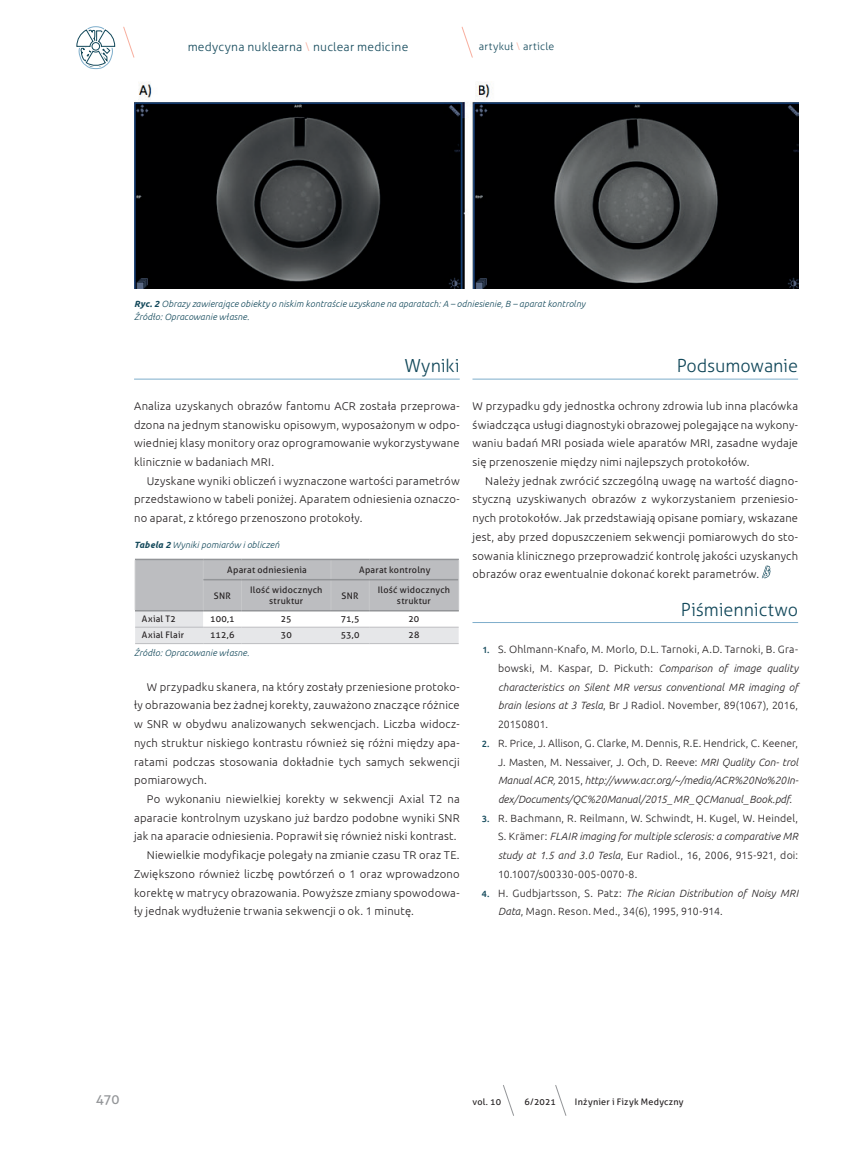
<style>
.page{position:relative;width:862px;height:1149px;background:#fff}
.page>*{position:absolute;margin:0;border:0;box-sizing:border-box;transform-origin:0 0}
.t1{font:300 18px "Aller";letter-spacing:-.005em;color:#12485a}
.t2{font:13.5px "Aller";color:#939598}
.t3{font:300 12px "Aller";letter-spacing:.015em;color:#12485a}
.t4{font:300 11.25px/18.8px "Ubuntu";letter-spacing:.02em;color:#231f20;text-align:justify}
.t5{font:300 10.5px/18.8px "Ubuntu";letter-spacing:.02em;color:#231f20;text-align:justify}
.t6{font:italic 300 10.5px/18.8px "Ubuntu";color:#231f20;text-align:justify}
.t7{font:300 10.5px "Aller";letter-spacing:.025em;color:#12485a}
.t8{font:italic 300 9px/13.5px "Ubuntu";letter-spacing:.015em;color:#12485a}
.t9{font:9px/10.8px "Aller";letter-spacing:.025em;color:#231f20;text-align:center}
.s1{color:#f8ae9e}
.s2{font-weight:700}
.s3{font-weight:500;font-size:9px;color:#12485a}
.s4{font-style:italic}
.s5{font-weight:500;font-style:normal;font-size:9px;color:#12485a}
.s6{font-style:normal}
</style>
<div class="page">
<svg style="left:461px;top:26px;width:12px;height:32px"></svg>
<svg style="left:555px;top:1085px;width:11px;height:30px"></svg>
<svg style="left:503px;top:1085px;width:10px;height:30px"></svg>
<svg style="left:76px;top:26px;width:59px;height:43px"></svg>
<div style="left:92px;top:43px;width:7px;height:7px;background:#fff;border-radius:50%"></div>
<div style="left:92px;top:42px;width:8px;height:8px;border:1px solid #12485a;border-radius:50%"></div>
<hr style="left:134px;top:378px;width:325px;height:1px;background:#7dadcb">
<hr style="left:135px;top:643px;width:68px;height:1px;background:#bcbdc0">
<hr style="left:203px;top:643px;width:38px;height:1px;background:#bcbdc0">
<hr style="left:241px;top:643px;width:90px;height:1px;background:#bcbdc0">
<hr style="left:331px;top:643px;width:38px;height:1px;background:#bcbdc0">
<hr style="left:369px;top:643px;width:89px;height:1px;background:#bcbdc0">
<hr style="left:135px;top:558px;width:68px;height:2px;background:#939598">
<hr style="left:203px;top:558px;width:38px;height:2px;background:#939598">
<hr style="left:241px;top:558px;width:90px;height:2px;background:#939598">
<hr style="left:331px;top:558px;width:38px;height:2px;background:#939598">
<hr style="left:369px;top:558px;width:89px;height:2px;background:#939598">
<svg style="left:135px;top:559px;width:324px;height:84px;background:#cdcdd0"></svg>
<hr style="left:135px;top:579px;width:1px;height:31px;background:#c7c8ca">
<hr style="left:458px;top:579px;width:1px;height:31px;background:#c7c8ca">
<hr style="left:472px;top:378px;width:325px;height:1px;background:#7dadcb">
<hr style="left:472px;top:622px;width:325px;height:1px;background:#7dadcb">
<svg style="left:761px;top:565px;width:9px;height:13px"></svg>
<img style="left:134px;top:82px;width:663px;height:207px">
<p class="t3" style="left:187px;top:40px;width:222px">medycyna nuklearna <span class="s1">\</span> nuclear medicine</p>
<p class="t7" style="left:478px;top:40px;width:77px">artykuł <span class="s1">\</span> article</p>
<p class="t8" style="left:134px;top:296px;width:452px"><span class="s2">Ryc. 2</span> Obrazy zawierające obiekty o niskim kontraście uzyskane na aparatach: A – odniesienie, B – aparat kontrolny<br>Źródło: Opracowanie własne.</p>
<h1 class="t1" style="left:404px;top:355px;width:57px">Wyniki</h1>
<p class="t4" style="left:134px;top:396px;width:327px">Analiza uzyskanych obrazów fantomu ACR została przeprowa&shy;dzona na jednym stanowisku opisowym, wyposażonym w odpo&shy;wiedniej klasy monitory oraz oprogramowanie wykorzystywane klinicznie w badaniach MRI.</p>
<p class="t4" style="left:134px;top:471px;width:327px;text-indent:13px">Uzyskane wyniki obliczeń i wyznaczone wartości parametrów przedstawiono w tabeli poniżej. Aparatem odniesienia oznaczo&shy;no aparat, z którego przenoszono protokoły.</p>
<p class="t8" style="left:134px;top:538px;width:147px"><span class="s2">Tabela 2</span> Wyniki pomiarów i obliczeń</p>
<p class="t9" style="left:227px;top:564px;width:81px">Aparat odniesienia</p>
<p class="t9" style="left:359px;top:564px;width:73px">Aparat kontrolny</p>
<p class="t9" style="left:214px;top:589px;width:18px">SNR</p>
<p class="t9" style="left:250px;top:584px;width:74px">Ilość widocznych struktur</p>
<p class="t9" style="left:341px;top:589px;width:18px">SNR</p>
<p class="t9" style="left:377px;top:584px;width:74px">Ilość widocznych struktur</p>
<p class="t9" style="left:142px;top:613px;width:35px">Axial T2</p>
<p class="t9" style="left:210px;top:613px;width:26px">100,1</p>
<p class="t9" style="left:280px;top:613px;width:12px">25</p>
<p class="t9" style="left:340px;top:613px;width:20px">71,5</p>
<p class="t9" style="left:408px;top:613px;width:12px">20</p>
<p class="t9" style="left:142px;top:629px;width:44px">Axial Flair</p>
<p class="t9" style="left:210px;top:629px;width:26px">112,6</p>
<p class="t9" style="left:280px;top:629px;width:12px">30</p>
<p class="t9" style="left:340px;top:629px;width:20px">53,0</p>
<p class="t9" style="left:408px;top:629px;width:12px">28</p>
<p class="t8" style="left:134px;top:645px;width:117px">Źródło: Opracowanie własne.</p>
<p class="t4" style="left:134px;top:676px;width:327px;text-indent:13px">W przypadku skanera, na który zostały przeniesione protoko&shy;ły obrazowania bez żadnej korekty, zauważono znaczące różnice w SNR w obydwu analizowanych sekwencjach. Liczba widocz&shy;nych struktur niskiego kontrastu również się różni między apa&shy;ratami podczas stosowania dokładnie tych samych sekwencji pomiarowych.</p>
<p class="t4" style="left:147px;top:789px;width:314px">Po wykonaniu niewielkiej korekty w sekwencji Axial T2 na</p>
<p class="t4" style="left:134px;top:807px;width:327px">aparacie kontrolnym uzyskano już bardzo podobne wyniki SNR</p>
<p class="t4" style="left:134px;top:826px;width:324px">jak na aparacie odniesienia. Poprawił się również niski kontrast.</p>
<p class="t4" style="left:147px;top:845px;width:314px">Niewielkie modyfikacje polegały na zmianie czasu TR oraz TE.</p>
<p class="t4" style="left:134px;top:864px;width:327px">Zwiększono również liczbę powtórzeń o 1 oraz wprowadzono</p>
<p class="t4" style="left:134px;top:882px;width:327px">korektę w matrycy obrazowania. Powyższe zmiany spowodowa-</p>
<p class="t4" style="left:134px;top:901px;width:281px">ły jednak wydłużenie trwania sekwencji o ok. 1 minutę.</p>
<h1 class="t1" style="left:676px;top:355px;width:123px">Podsumowanie</h1>
<p class="t4" style="left:472px;top:396px;width:327px">W przypadku gdy jednostka ochrony zdrowia lub inna placówka świadcząca usługi diagnostyki obrazowej polegające na wykony&shy;waniu badań MRI posiada wiele aparatów MRI, zasadne wydaje się przenoszenie między nimi najlepszych protokołów.</p>
<p class="t4" style="left:472px;top:471px;width:327px;text-indent:13px">Należy jednak zwrócić szczególną uwagę na wartość diagno&shy;styczną uzyskiwanych obrazów z wykorzystaniem przeniesio&shy;nych protokołów. Jak przedstawiają opisane pomiary, wskazane jest, aby przed dopuszczeniem sekwencji pomiarowych do sto&shy;sowania klinicznego przeprowadzić kontrolę jakości uzyskanych obrazów oraz ewentualnie dokonać korekt parametrów.</p>
<h1 class="t1" style="left:680px;top:598px;width:119px">Piśmiennictwo</h1>
<p class="t5" style="left:497px;top:639px;width:301px;text-indent:-15px"><span class="s3">1.</span> S. Ohlmann-Knafo, M. Morlo, D.L. Tarnoki, A.D. Tarnoki, B. Gra&shy;bowski, M. Kaspar, D. Pickuth: <span class="s4">Comparison of image quality characteristics on Silent MR versus conventional MR imaging of brain lesions at 3 Tesla</span>, Br J Radiol. November, 89(1067), 2016, 20150801.</p>
<p class="t6" style="left:497px;top:733px;width:302px;text-indent:-16px"><span class="s5">2.</span> <span class="s6">R. Price, J. Allison, G. Clarke, M. Dennis, R.E. Hendrick, C. Keener, J. Masten, M. Nessaiver, J. Och, D. Reeve:</span> MRI Quality Con- trol Manual ACR, <span class="s6">2015,</span> http://www.acr.org/~/media/ACR%20No%20In&shy;dex/Documents/QC%20Manual/2015_MR_QCManual_Book.pdf<span class="s6">.</span></p>
<p class="t5" style="left:497px;top:808px;width:301px;text-indent:-16px"><span class="s3">3.</span> R. Bachmann, R. Reilmann, W. Schwindt, H. Kugel, W. Heindel, S. Krämer: <span class="s4">FLAIR imaging for multiple sclerosis: a comparative MR study at 1.5 and 3.0 Tesla</span>, Eur Radiol., 16, 2006, 915-921, doi:<br>10.1007/s00330-005-0070-8.</p>
<p class="t5" style="left:497px;top:883px;width:301px;text-indent:-16px"><span class="s3">4.</span> H. Gudbjartsson, S. Patz: <span class="s4">The Rician Distribution of Noisy MRI<br>Data</span>, Magn. Reson. Med., 34(6), 1995, 910-914.</p>
<p class="t2" style="left:96px;top:1090px;width:25px">470</p>
<p class="t9" style="left:472px;top:1095px;width:30px">vol. 10</p>
<p class="t9" style="left:524px;top:1095px;width:33px">6/2021</p>
<p class="t9" style="left:574px;top:1095px;width:110px">Inżynier i Fizyk Medyczny</p>
</div>
